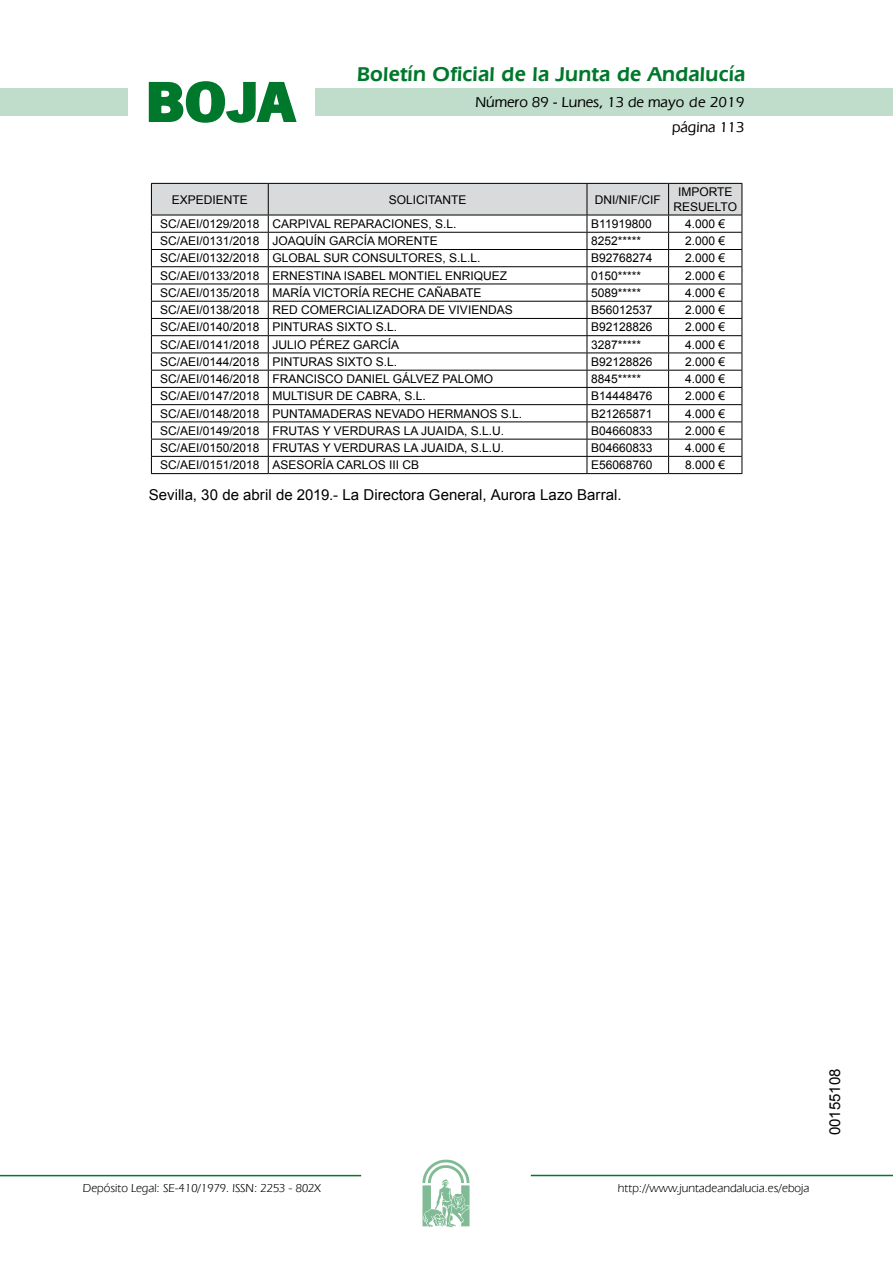
<style>
.page{position:relative;width:893px;height:1263px;background:#fff}
.page>*{position:absolute;margin:0;border:0;box-sizing:border-box;transform-origin:0 0}
.t1{font:700 57.75px "News Got T";color:#00782c;scale:1.14 1}
.t2{font:600 21px "Eras IT Cby BT";letter-spacing:.01em;color:#00782c}
.t3{font:15px "Arial";color:#000}
.t4{font:500 15px/24.5px "Eras IT Cby BT";color:#000;text-align:right}
.t5{font:12px/14.4px "Arial";color:#000;text-align:center}
.t6{font:12px "Eras IT Cby BT";color:#000}
</style>
<div class="page">
<div style="left:315px;top:88px;width:577px;height:28px;background:#bfddca"></div>
<div style="left:0;top:88px;width:128px;height:28px;background:#bfddca"></div>
<hr style="left:0;top:1175px;width:361px;height:1px;background:#00782c">
<svg style="left:422px;top:1159px;width:47px;height:68px"></svg>
<hr style="left:531px;top:1175px;width:361px;height:1px;background:#00782c">
<svg style="left:148px;top:81px;width:149px;height:42px"></svg>
<svg style="left:151px;top:183px;width:591px;height:290px"></svg>
<hr style="left:151px;top:473px;width:117px;height:1px;background:#000">
<hr style="left:268px;top:473px;width:319px;height:1px;background:#000">
<hr style="left:587px;top:473px;width:81px;height:1px;background:#000">
<hr style="left:668px;top:473px;width:74px;height:1px;background:#000">
<h1 class="t1" style="left:145px;top:68px;width:133px">BOJA</h1>
<h2 class="t2" style="left:357px;top:62px;width:390px">Boletín Oficial de la Junta de Andalucía</h2>
<p class="t4" style="left:475px;top:90px;width:270px">Número 89 - Lunes, 13 de mayo de 2019 página 113</p>
<p class="t5" style="left:172px;top:192px;width:78px">EXPEDIENTE</p>
<p class="t5" style="left:388px;top:192px;width:79px">SOLICITANTE</p>
<p class="t5" style="left:594px;top:192px;width:67px">DNI/NIF/CIF</p>
<p class="t5" style="left:673px;top:185px;width:65px">IMPORTE<br>RESUELTO</p>
<p class="t5" style="left:160px;top:217px;width:298px">SC/AEI/0129/2018 CARPIVAL REPARACIONES, S.L.</p>
<p class="t5" style="left:591px;top:217px;width:62px">B11919800</p>
<p class="t5" style="left:685px;top:217px;width:42px">4.000 €</p>
<p class="t5" style="left:160px;top:234px;width:279px">SC/AEI/0131/2018 JOAQUÍN GARCÍA MORENTE</p>
<p class="t5" style="left:591px;top:234px;width:52px">8252*****</p>
<p class="t5" style="left:685px;top:234px;width:42px">2.000 €</p>
<p class="t5" style="left:160px;top:251px;width:322px">SC/AEI/0132/2018 GLOBAL SUR CONSULTORES, S.L.L.</p>
<p class="t5" style="left:591px;top:251px;width:63px">B92768274</p>
<p class="t5" style="left:685px;top:251px;width:42px">2.000 €</p>
<p class="t5" style="left:160px;top:268px;width:348px">SC/AEI/0133/2018 ERNESTINA ISABEL MONTIEL ENRIQUEZ</p>
<p class="t5" style="left:591px;top:268px;width:52px">0150*****</p>
<p class="t5" style="left:685px;top:268px;width:42px">2.000 €</p>
<p class="t5" style="left:160px;top:286px;width:323px">SC/AEI/0135/2018 MARÍA VICTORÍA RECHE CAÑABATE</p>
<p class="t5" style="left:591px;top:286px;width:52px">5089*****</p>
<p class="t5" style="left:685px;top:286px;width:42px">4.000 €</p>
<p class="t5" style="left:160px;top:303px;width:354px">SC/AEI/0138/2018 RED COMERCIALIZADORA DE VIVIENDAS</p>
<p class="t5" style="left:591px;top:303px;width:63px">B56012537</p>
<p class="t5" style="left:685px;top:303px;width:42px">2.000 €</p>
<p class="t5" style="left:160px;top:320px;width:238px">SC/AEI/0140/2018 PINTURAS SIXTO S.L.</p>
<p class="t5" style="left:591px;top:320px;width:63px">B92128826</p>
<p class="t5" style="left:685px;top:320px;width:42px">2.000 €</p>
<p class="t5" style="left:160px;top:337px;width:241px">SC/AEI/0141/2018 JULIO PÉREZ GARCÍA</p>
<p class="t5" style="left:591px;top:337px;width:52px">3287*****</p>
<p class="t5" style="left:685px;top:337px;width:42px">4.000 €</p>
<p class="t5" style="left:160px;top:355px;width:238px">SC/AEI/0144/2018 PINTURAS SIXTO S.L.</p>
<p class="t5" style="left:591px;top:355px;width:63px">B92128826</p>
<p class="t5" style="left:685px;top:355px;width:42px">2.000 €</p>
<p class="t5" style="left:160px;top:372px;width:334px">SC/AEI/0146/2018 FRANCISCO DANIEL GÁLVEZ PALOMO</p>
<p class="t5" style="left:591px;top:372px;width:52px">8845*****</p>
<p class="t5" style="left:685px;top:372px;width:42px">4.000 €</p>
<p class="t5" style="left:160px;top:389px;width:267px">SC/AEI/0147/2018 MULTISUR DE CABRA, S.L.</p>
<p class="t5" style="left:591px;top:389px;width:63px">B14448476</p>
<p class="t5" style="left:685px;top:389px;width:42px">2.000 €</p>
<p class="t5" style="left:160px;top:406px;width:363px">SC/AEI/0148/2018 PUNTAMADERAS NEVADO HERMANOS S.L.</p>
<p class="t5" style="left:591px;top:406px;width:63px">B21265871</p>
<p class="t5" style="left:685px;top:406px;width:42px">4.000 €</p>
<p class="t5" style="left:160px;top:424px;width:345px">SC/AEI/0149/2018 FRUTAS Y VERDURAS LA JUAIDA, S.L.U.</p>
<p class="t5" style="left:591px;top:424px;width:63px">B04660833</p>
<p class="t5" style="left:685px;top:424px;width:42px">2.000 €</p>
<p class="t5" style="left:160px;top:441px;width:345px">SC/AEI/0150/2018 FRUTAS Y VERDURAS LA JUAIDA, S.L.U.</p>
<p class="t5" style="left:591px;top:441px;width:63px">B04660833</p>
<p class="t5" style="left:685px;top:441px;width:42px">4.000 €</p>
<p class="t5" style="left:160px;top:458px;width:261px">SC/AEI/0151/2018 ASESORÍA CARLOS III CB</p>
<p class="t5" style="left:591px;top:458px;width:63px">E56068760</p>
<p class="t5" style="left:685px;top:458px;width:42px">8.000 €</p>
<p class="t3" style="left:149px;top:485px;width:474px">Sevilla, 30 de abril de 2019.- La Directora General, Aurora Lazo Barral.</p>
<p class="t6" style="left:83px;top:1181px;width:239px">Depósito Legal: SE-410/1979. ISSN: 2253 - 802X</p>
<p class="t6" style="left:618px;top:1181px;width:193px">http://www.juntadeandalucia.es/eboja</p>
<p class="t3" style="left:825px;top:1135px;width:68px;rotate:-90deg">00155108</p>
</div>
